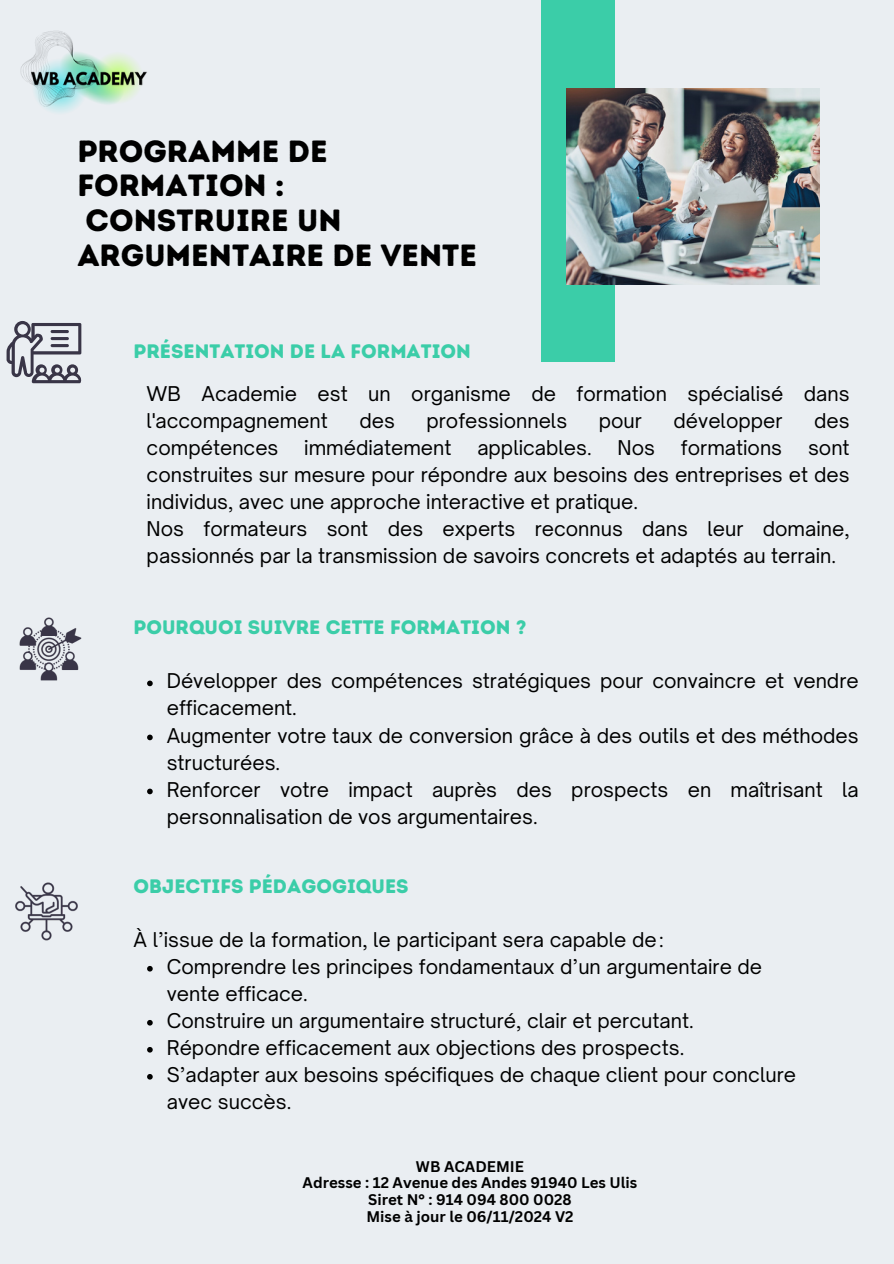
<style>
.page{position:relative;width:894px;height:1264px;background:#fff}
.page>*{position:absolute;margin:0;border:0;box-sizing:border-box;transform-origin:0 0}
.t1{font:30.75px/34.8px "Intro Rust Base";color:#000}
.t2{font:19.5px/27px "Open Sauce One";color:#000}
.t3{font:19.5px "Intro Rust Base";color:#3bcda8}
.t4{font:700 15px "Canva Sans";color:#000}
</style>
<div class="page">
<div style="left:0;top:0;width:893px;height:1263px;background:#eaeef2"></div>
<div style="left:541px;top:0;width:73px;height:361px;background:#3bcda8"></div>
<img style="left:567px;top:89px;width:252px;height:196px">
<img style="left:15px;top:882px;width:63px;height:59px">
<svg style="left:7px;top:321px;width:74px;height:62px"></svg>
<hr style="left:51px;top:330px;width:18px;height:3px;background:#393547;border-radius:2px">
<hr style="left:51px;top:337px;width:18px;height:3px;background:#393547;border-radius:2px">
<hr style="left:51px;top:344px;width:18px;height:3px;background:#393547;border-radius:2px">
<img style="left:19px;top:617px;width:63px;height:64px">
<img style="left:20px;top:31px;width:127px;height:82px">
<svg style="left:147px;top:680px;width:6px;height:6px"></svg>
<svg style="left:147px;top:734px;width:6px;height:6px"></svg>
<svg style="left:147px;top:788px;width:6px;height:6px"></svg>
<svg style="left:147px;top:965px;width:6px;height:6px"></svg>
<svg style="left:147px;top:1020px;width:6px;height:5px"></svg>
<svg style="left:147px;top:1047px;width:6px;height:5px"></svg>
<svg style="left:147px;top:1074px;width:6px;height:5px"></svg>
<p class="t1" style="left:77px;top:133px;width:401px">PROGRAMME DE<br>FORMATION :<br>CONSTRUIRE UN<br>ARGUMENTAIRE DE VENTE</p>
<h2 class="t3" style="left:133px;top:339px;width:339px">PRÉSENTATION DE LA FORMATION</h2>
<h2 class="t2" style="left:147px;top:379px;width:704px">WB Academie est un organisme de formation spécialisé dans l'accompagnement</h2>
<h2 class="t2" style="left:359px;top:406px;width:37px">des</h2>
<h2 class="t2" style="left:426px;top:406px;width:142px">professionnels</h2>
<h2 class="t2" style="left:598px;top:406px;width:45px">pour</h2>
<h2 class="t2" style="left:673px;top:406px;width:110px">développer</h2>
<h2 class="t2" style="left:813px;top:406px;width:37px">des</h2>
<h2 class="t2" style="left:147px;top:433px;width:133px">compétences</h2>
<h2 class="t2" style="left:304px;top:433px;width:149px">immédiatement</h2>
<h2 class="t2" style="left:477px;top:433px;width:116px">applicables.</h2>
<h2 class="t2" style="left:617px;top:433px;width:39px">Nos</h2>
<h2 class="t2" style="left:680px;top:433px;width:103px">formations</h2>
<h2 class="t2" style="left:147px;top:433px;width:704px;text-indent:661px">sont construites sur mesure pour répondre aux besoins des entreprises et des individus, avec une approche interactive et pratique.<br>Nos formateurs sont des experts reconnus dans leur domaine, passionnés par la transmission de savoirs concrets et adaptés au terrain.</h2>
<h1 class="t3" style="left:133px;top:616px;width:394px">POURQUOI SUIVRE CETTE FORMATION ?</h1>
<p class="t2" style="left:167px;top:667px;width:693px">Développer des compétences stratégiques pour convaincre et vendre efficacement.</p>
<h2 class="t2" style="left:167px;top:721px;width:693px">Augmenter votre taux de conversion grâce à des outils et des méthodes structurées.</h2>
<h2 class="t2" style="left:167px;top:775px;width:693px">Renforcer votre impact auprès des prospects en maîtrisant la personnalisation de vos argumentaires.</h2>
<p class="t3" style="left:133px;top:874px;width:276px">OBJECTIFS PÉDAGOGIQUES</p>
<p class="t2" style="left:133px;top:925px;width:531px">À l’issue de la formation, le participant sera capable de:</p>
<h2 class="t2" style="left:167px;top:952px;width:596px">Comprendre les principes fondamentaux d’un argumentaire de vente efficace.</h2>
<p class="t2" style="left:167px;top:1006px;width:528px">Construire un argumentaire structuré, clair et percutant.</p>
<p class="t2" style="left:167px;top:1033px;width:519px">Répondre efficacement aux objections des prospects.</p>
<p class="t2" style="left:167px;top:1060px;width:630px">S’adapter aux besoins spécifiques de chaque client pour conclure avec succès.</p>
<p class="t4" style="left:416px;top:1155px;width:109px">WB ACADEMIE</p>
<p class="t4" style="left:302px;top:1172px;width:336px">Adresse : 12 Avenue des Andes 91940 Les Ulis</p>
<p class="t4" style="left:368px;top:1189px;width:205px">Siret N° : 914 094 800 0028</p>
<p class="t4" style="left:366px;top:1206px;width:208px">Mise à jour le 06/11/2024 V2</p>
</div>
